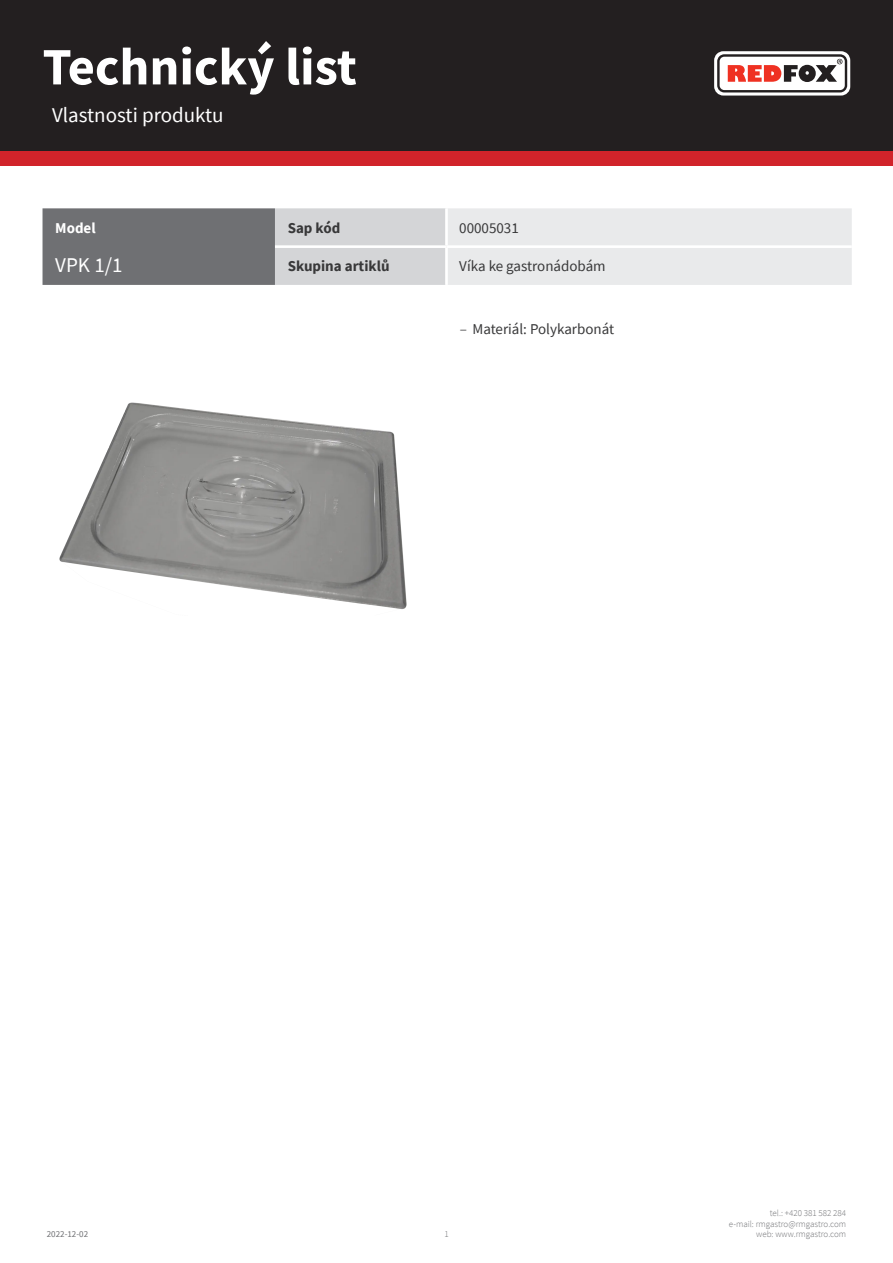
<style>
.page{position:relative;width:893px;height:1263px;background:#fff}
.page>*{position:absolute;margin:0;border:0;box-sizing:border-box;transform-origin:0 0}
.t1{font:700 52.5px "Source Sans Pro";color:#fff}
.kapitola{font:21px "Source Sans Pro";color:#fff}
.tabulka_-_headline{font:21px "Source Sans Pro";color:#fff}
.tabulka_-_text{font:15px "Source Sans Pro";color:#383839}
.tabulka_-_text-2{font:700 15px "Source Sans Pro";color:#383839}
.tabulka_-_text-3{font:700 15px "Source Sans Pro";color:#fff}
.t2{font:300 9px/10.8px "Source Sans Pro";color:#6f7073;text-align:right}
.t3{font:9px "Source Sans Pro";color:#6f7073}
.s1{font-weight:300}
</style>
<div class="page">
<div style="left:0;top:0;width:893px;height:166px;background:#d1232a"></div>
<div style="left:0;top:0;width:893px;height:151px;background:#231f20"></div>
<svg style="left:714px;top:51px;width:136px;height:45px"></svg>
<img style="left:59px;top:402px;width:348px;height:207px">
<svg style="left:43px;top:208px;width:809px;height:77px;background:#c0c1c3"></svg>
<hr style="left:445px;top:208px;width:3px;height:37px;background:#fff">
<hr style="left:275px;top:245px;width:171px;height:3px;background:#fff">
<hr style="left:446px;top:245px;width:406px;height:3px;background:#fff">
<hr style="left:445px;top:248px;width:3px;height:37px;background:#fff">
<h1 class="t1" style="left:43px;top:31px;width:316px">Technický list</h1>
<p class="kapitola" style="left:52px;top:101px;width:173px">Vlastnosti produktu</p>
<p class="tabulka_-_text-3" style="left:55px;top:218px;width:42px">Model</p>
<p class="tabulka_-_text-2" style="left:288px;top:218px;width:54px">Sap kód</p>
<p class="tabulka_-_text" style="left:459px;top:219px;width:61px">00005031</p>
<p class="tabulka_-_headline" style="left:55px;top:251px;width:69px">VPK 1/1</p>
<p class="tabulka_-_text-2" style="left:288px;top:256px;width:103px">Skupina artiklů</p>
<p class="tabulka_-_text" style="left:459px;top:257px;width:148px">Víka ke gastronádobám</p>
<p class="tabulka_-_text" style="left:460px;top:320px;width:156px"><span class="s1">–</span> Materiál: Polykarbonát</p>
<p class="t3" style="left:47px;top:1229px;width:43px">2022-12-02</p>
<p class="t2" style="left:444px;top:1229px;width:6px">1</p>
<p class="t2" style="left:729px;top:1207px;width:119px">tel.: +420 381 582 284<br>e-mail: rmgastro@rmgastro.com web: www.rmgastro.com</p>
</div>
